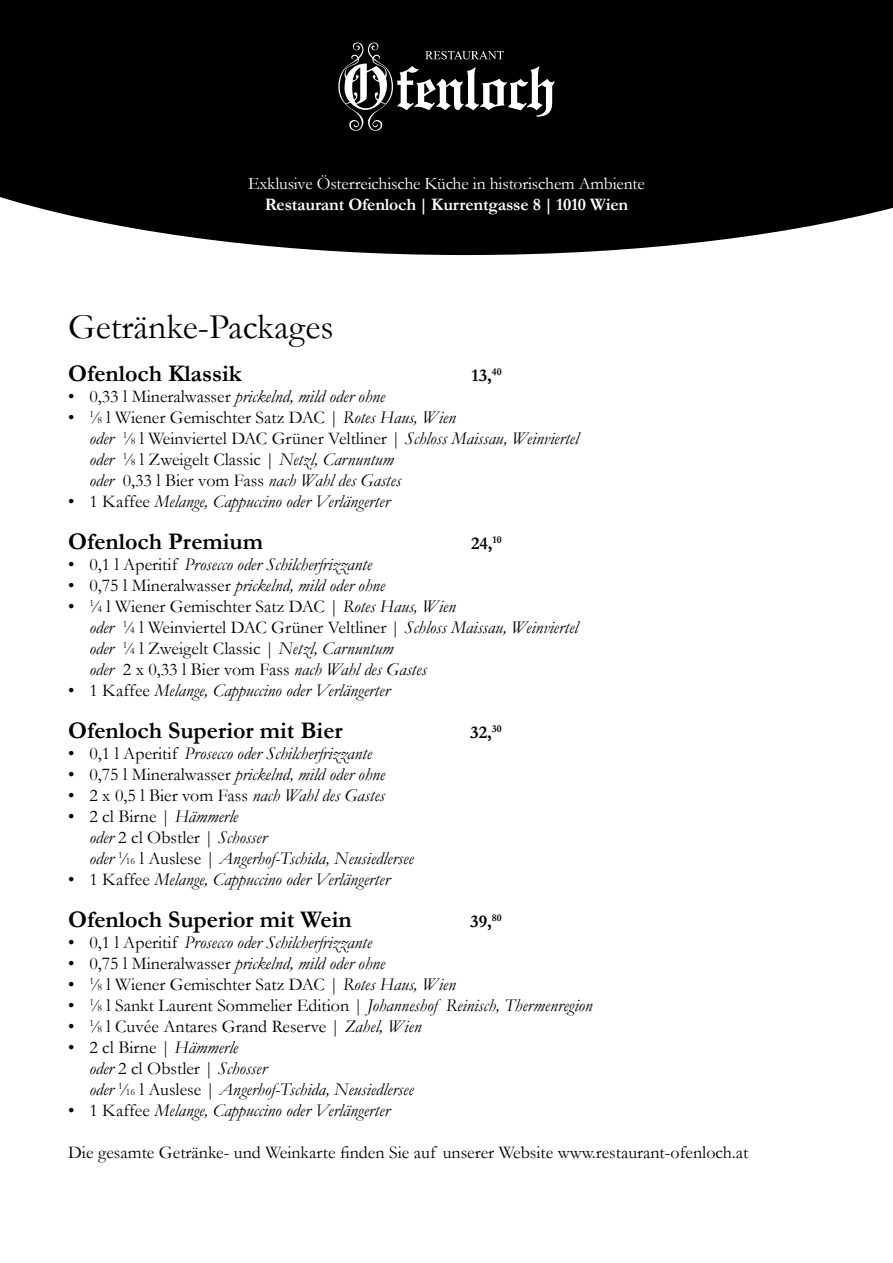
<style>
.page{position:relative;width:893px;height:1263px;background:#fff}
.page>*{position:absolute;margin:0;border:0;box-sizing:border-box;transform-origin:0 0}
.t1{font:36px "Garamond";color:#000}
.t2{font:700 24px "Garamond";color:#000}
.t3{font:italic 18px/21px "Garamond";color:#000}
.t4{font:18px/21px "Garamond";color:#000}
.t5{font:700 18px "Garamond";color:#000}
.t6{font:17.7px "Garamond";letter-spacing:-.01em;color:#fff}
.t7{font:700 17.7px "Garamond";letter-spacing:-.01em;color:#fff}
.s1{font-style:normal}
.s2{font-size:9.9px}
.s3{font-style:italic}
.s4{font-style:normal;font-size:9.9px}
</style>
<div class="page">
<svg style="left:0;top:0;width:893px;height:256px;background:#131313"></svg>
<svg style="left:338px;top:43px;width:217px;height:88px"></svg>
<p class="t6" style="left:248px;top:171px;width:398px">Exklusive Österreichische Küche in historischem Ambiente</p>
<p class="t7" style="left:265px;top:192px;width:365px">Restaurant Ofenloch | Kurrentgasse 8 | 1010 Wien</p>
<h1 class="t1" style="left:68px;top:303px;width:267px">Getränke-Packages</h1>
<h2 class="t2" style="left:68px;top:357px;width:175px">Ofenloch Klassik</h2>
<p class="t5" style="left:472px;top:363px;width:32px">13,<sup>40</sup></p>
<p class="t3" style="left:68px;top:385px;width:318px"><span class="s1">• 0,33 l Mineralwasser</span> prickelnd, mild oder ohne</p>
<p class="t4" style="left:89px;top:406px;width:491px;text-indent:-21px">• <sup>1</sup>⁄<span class="s2">8</span> l Wiener Gemischter Satz DAC | <span class="s3">Rotes Haus, Wien<br>oder</span> <sup>1</sup>⁄<span class="s2">8</span> l Weinviertel DAC Grüner Veltliner | <span class="s3">Schloss Maissau, Weinviertel oder</span> <sup>1</sup>⁄<span class="s2">8</span> l Zweigelt Classic | <span class="s3">Netzl, Carnuntum<br>oder</span> 0,33 l Bier vom Fass <span class="s3">nach Wahl des Gastes</span></p>
<p class="t3" style="left:68px;top:490px;width:323px"><span class="s1">• 1 Kaffee</span> Melange, Cappuccino oder Verlängerter</p>
<h2 class="t2" style="left:68px;top:525px;width:197px">Ofenloch Premium</h2>
<p class="t5" style="left:471px;top:531px;width:32px">24,<sup>10</sup></p>
<p class="t3" style="left:68px;top:553px;width:305px"><span class="s1">• 0,1 l Aperitif</span> Prosecco oder Schilcherfrizzante</p>
<p class="t3" style="left:68px;top:574px;width:318px"><span class="s1">• 0,75 l Mineralwasser</span> prickelnd, mild oder ohne</p>
<p class="t4" style="left:89px;top:595px;width:490px;text-indent:-21px">• <sup>1</sup>⁄<span class="s2">4</span> l Wiener Gemischter Satz DAC | <span class="s3">Rotes Haus, Wien<br>oder</span> <sup>1</sup>⁄<span class="s2">4</span> l Weinviertel DAC Grüner Veltliner | <span class="s3">Schloss Maissau, Weinviertel oder</span> <sup>1</sup>⁄<span class="s2">4</span> l Zweigelt Classic | <span class="s3">Netzl, Carnuntum<br>oder</span> 2 x 0,33 l Bier vom Fass <span class="s3">nach Wahl des Gastes</span></p>
<p class="t3" style="left:68px;top:679px;width:323px"><span class="s1">• 1 Kaffee</span> Melange, Cappuccino oder Verlängerter</p>
<h2 class="t2" style="left:68px;top:714px;width:276px">Ofenloch Superior mit Bier</h2>
<p class="t5" style="left:470px;top:720px;width:33px">32,<sup>30</sup></p>
<p class="t3" style="left:68px;top:742px;width:305px"><span class="s1">• 0,1 l Aperitif</span> Prosecco oder Schilcherfrizzante</p>
<p class="t3" style="left:68px;top:763px;width:318px"><span class="s1">• 0,75 l Mineralwasser</span> prickelnd, mild oder ohne</p>
<p class="t4" style="left:68px;top:784px;width:318px">• 2 x 0,5 l Bier vom Fass <span class="s3">nach Wahl des Gastes</span></p>
<p class="t3" style="left:89px;top:805px;width:326px;text-indent:-21px"><span class="s1">• 2 cl Birne |</span> Hämmerle<br>oder <span class="s1">2 cl Obstler |</span> Schosser<br>oder <sup>1</sup><span class="s1">⁄</span><span class="s4">16</span> <span class="s1">l Auslese |</span> Angerhof-Tschida, Neusiedlersee</p>
<p class="t3" style="left:68px;top:868px;width:323px"><span class="s1">• 1 Kaffee</span> Melange, Cappuccino oder Verlängerter</p>
<h2 class="t2" style="left:68px;top:903px;width:285px">Ofenloch Superior mit Wein</h2>
<p class="t5" style="left:470px;top:909px;width:33px">39,<sup>80</sup></p>
<p class="t3" style="left:68px;top:931px;width:305px"><span class="s1">• 0,1 l Aperitif</span> Prosecco oder Schilcherfrizzante</p>
<p class="t3" style="left:68px;top:952px;width:318px"><span class="s1">• 0,75 l Mineralwasser</span> prickelnd, mild oder ohne</p>
<p class="t4" style="left:68px;top:973px;width:389px">• <sup>1</sup>⁄<span class="s2">8</span> l Wiener Gemischter Satz DAC | <span class="s3">Rotes Haus, Wien</span></p>
<p class="t3" style="left:68px;top:994px;width:526px"><span class="s1">•</span> <sup>1</sup><span class="s1">⁄</span><span class="s4">8</span> <span class="s1">l Sankt Laurent Sommelier Edition |</span> Johanneshof Reinisch, Thermenregion</p>
<p class="t4" style="left:68px;top:1015px;width:355px">• <sup>1</sup>⁄<span class="s2">8</span> l Cuvée Antares Grand Reserve | <span class="s3">Zahel, Wien</span></p>
<p class="t3" style="left:89px;top:1036px;width:326px;text-indent:-21px"><span class="s1">• 2 cl Birne |</span> Hämmerle<br>oder <span class="s1">2 cl Obstler |</span> Schosser<br>oder <sup>1</sup><span class="s1">⁄</span><span class="s4">16</span> <span class="s1">l Auslese |</span> Angerhof-Tschida, Neusiedlersee</p>
<p class="t3" style="left:68px;top:1099px;width:323px"><span class="s1">• 1 Kaffee</span> Melange, Cappuccino oder Verlängerter</p>
<p class="t4" style="left:68px;top:1141px;width:682px">Die gesamte Getränke- und Weinkarte finden Sie auf unserer Website www.restaurant-ofenloch.at</p>
</div>
